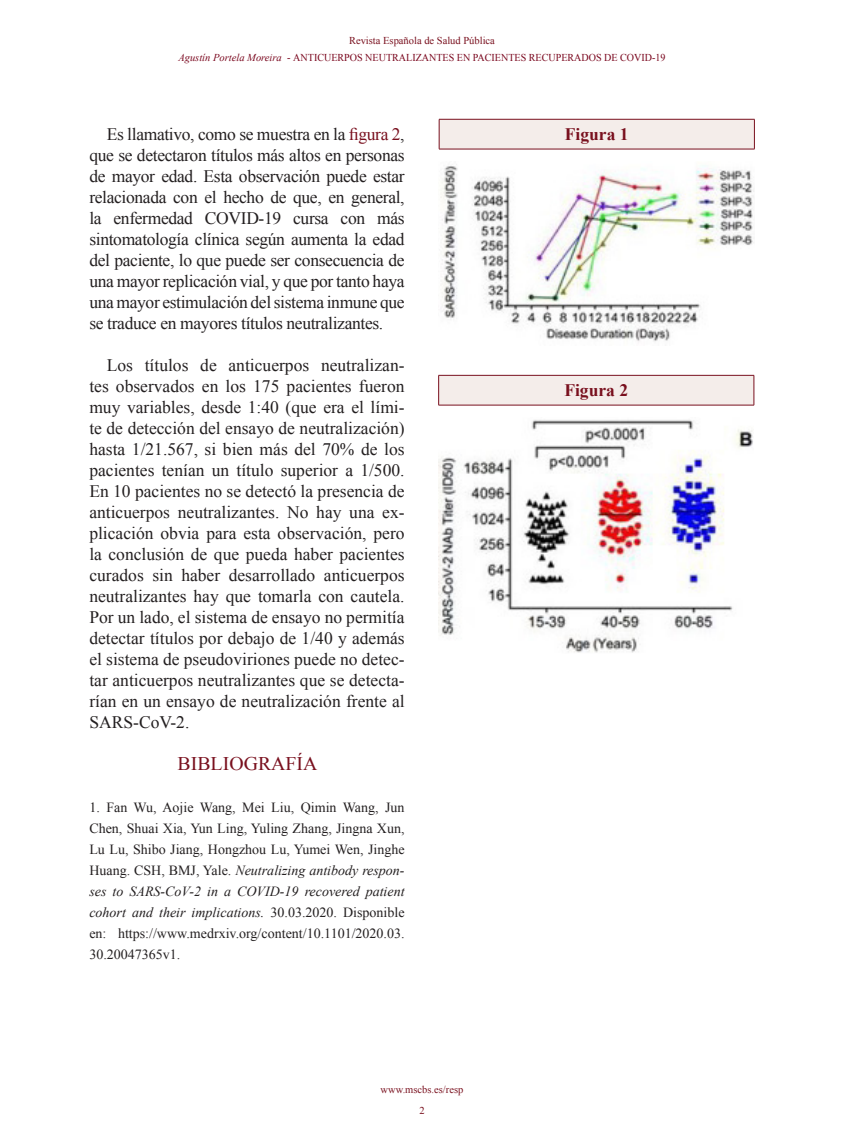
<style>
.page{position:relative;width:844px;height:1141px;background:#fff}
.page>*{position:absolute;margin:0;border:0;box-sizing:border-box;transform-origin:0 0}
.t1{font:19.25px "Times New Roman";color:#79101e}
.t2{font:17.5px/21px "Times New Roman";letter-spacing:-.01em;color:#231f20;text-align:justify}
.t3{font:700 17.5px "Times New Roman";color:#79101e}
.t4{font:14px/21px "Times New Roman";color:#231f20;text-align:justify}
.t5{font:10.5px "Times New Roman";color:#7a071e;scale:.96 1}
.t6{font:10.5px "Times New Roman";color:#79101e}
.s1{font-style:italic}
.s2{color:#79101e}
</style>
<div class="page">
<div style="left:439px;top:119px;width:315px;height:30px;background:#f4edea"></div>
<hr style="left:438px;top:119px;width:1px;height:30px;background:#79101e">
<hr style="left:753px;top:119px;width:1px;height:30px;background:#79101e">
<hr style="left:439px;top:119px;width:315px;height:1px;background:#79101e">
<hr style="left:439px;top:149px;width:315px;height:1px;background:#79101e">
<div style="left:438px;top:375px;width:315px;height:30px;background:#f4edea"></div>
<svg style="left:438px;top:376px;width:1px;height:29px"></svg>
<svg style="left:753px;top:376px;width:1px;height:29px"></svg>
<hr style="left:438px;top:375px;width:316px;height:1px;background:#79101e">
<hr style="left:438px;top:405px;width:316px;height:1px;background:#79101e">
<img style="left:440px;top:164px;width:314px;height:178px">
<img style="left:438px;top:419px;width:315px;height:234px">
<p class="t6" style="left:349px;top:34px;width:147px">Revista Española de Salud Pública</p>
<p class="t5" style="left:178px;top:51px;width:509px"><span class="s1">Agustín Portela Moreira -</span> ANTICUERPOS NEUTRALIZANTES EN PACIENTES RECUPERADOS DE COVID-19</p>
<p class="t2" style="left:89px;top:124px;width:317px;text-indent:17px">Es llamativo, como se muestra en la <span class="s2">figura 2</span>, que se detectaron títulos más altos en personas de mayor edad. Esta observación puede estar relacionada con el hecho de que, en general, la enfermedad COVID-19 cursa con más sintomatología clínica según aumenta la edad del paciente, lo que puede ser consecuencia de una mayor replicación vial, y que por tanto haya una mayor estimulación del sistema inmune que se traduce en mayores títulos neutralizantes.</p>
<p class="t2" style="left:89px;top:355px;width:317px;text-indent:17px">Los títulos de anticuerpos neutralizan&shy;tes observados en los 175 pacientes fueron muy variables, desde 1:40 (que era el lími&shy;te de detección del ensayo de neutralización) hasta 1/21.567, si bien más del 70% de los pacientes tenían un título superior a 1/500.<br>En 10 pacientes no se detectó la presencia de anticuerpos neutralizantes. No hay una ex&shy;plicación obvia para esta observación, pero la conclusión de que pueda haber pacientes curados sin haber desarrollado anticuerpos neutralizantes hay que tomarla con cautela.<br>Por un lado, el sistema de ensayo no permitía detectar títulos por debajo de 1/40 y además el sistema de pseudoviriones puede no detec&shy;tar anticuerpos neutralizantes que se detecta&shy;rían en un ensayo de neutralización frente al SARS-CoV-2.</p>
<p class="t1" style="left:177px;top:751px;width:141px">BIBLIOGRAFÍA</p>
<p class="t4" style="left:89px;top:797px;width:317px">1. Fan Wu, Aojie Wang, Mei Liu, Qimin Wang, Jun Chen, Shuai Xia, Yun Ling, Yuling Zhang, Jingna Xun, Lu Lu, Shibo Jiang, Hongzhou Lu, Yumei Wen, Jinghe Huang. CSH, BMJ, Yale. <span class="s1">Neutralizing antibody respon&shy;ses to SARS-CoV-2 in a COVID-19 recovered patient cohort and their implications.</span> 30.03.2020. Disponible en: https://www.medrxiv.org/content/10.1101/2020.03.<br>30.20047365v1.</p>
<p class="t6" style="left:380px;top:1082px;width:84px">www.mscbs.es/resp</p>
<p class="t6" style="left:419px;top:1103px;width:7px">2</p>
<p class="t3" style="left:564px;top:122px;width:65px">Figura 1</p>
<p class="t3" style="left:564px;top:378px;width:65px">Figura 2</p>
</div>
